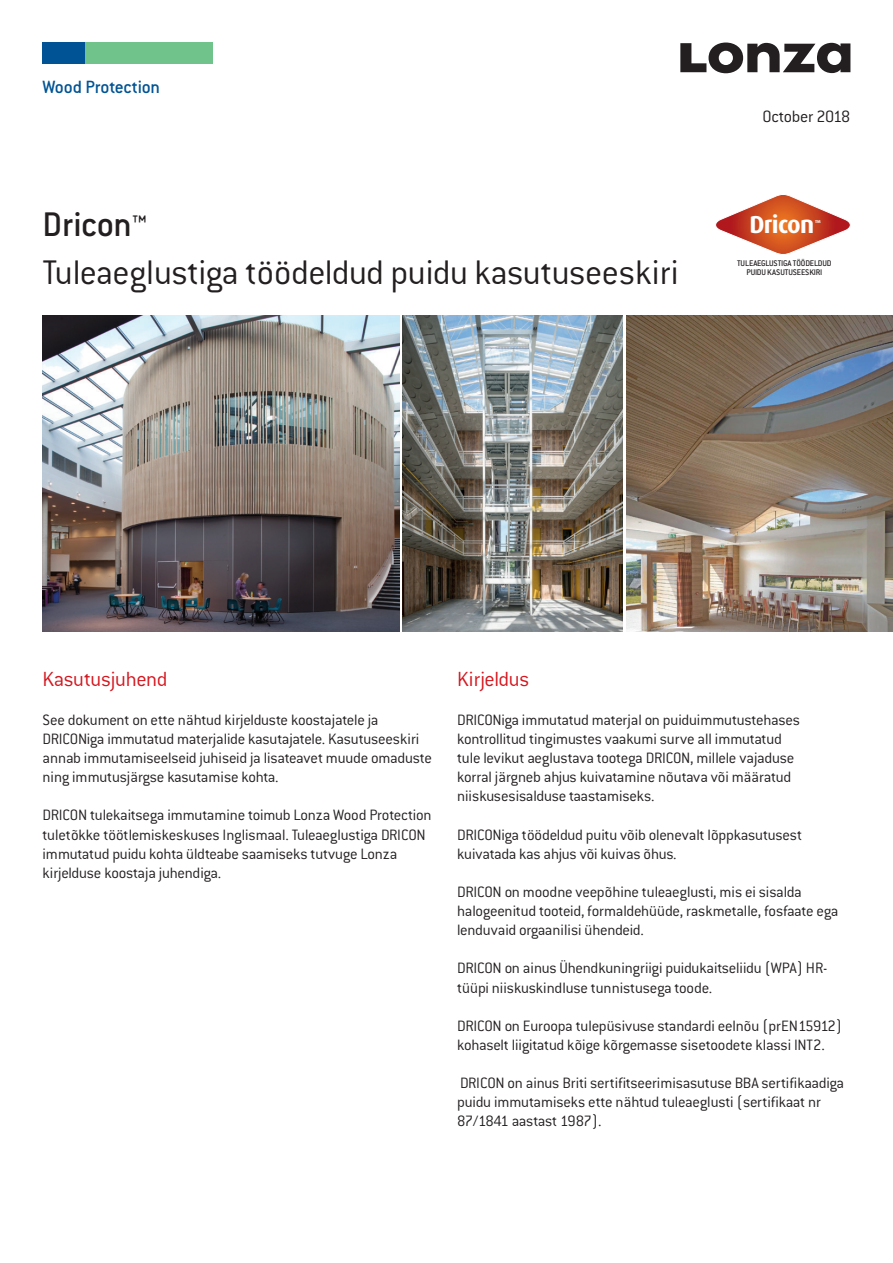
<style>
.page{position:relative;width:893px;height:1263px;background:#fff}
.page>*{position:absolute;margin:0;border:0;box-sizing:border-box;transform-origin:0 0}
.t1{font:300 37.5px "Conduit ITC Std";letter-spacing:-.015em;color:#231f20}
.t2{font:500 37.5px "Conduit ITC Std";letter-spacing:-.01em;color:#231f20}
.t3{font:700 24.45px "Dax";letter-spacing:-.03em;color:#fff}
.t4{font:300 22.5px "Conduit ITC Std";letter-spacing:-.015em;color:#d5171f}
.t5{font:500 19.5px "Conduit ITC Std";letter-spacing:-.015em;color:#005495}
.t6{font:300 18px "Conduit ITC Std";letter-spacing:-.02em;color:#231f20}
.t7{font:300 16.5px/19px "Conduit ITC Std";letter-spacing:-.015em;color:#231f20}
.t8{font:500 9.6px/9.3px "Conduit ITC";color:#231f20}
.t9{font:500 9px/9px "Conduit ITC Std";letter-spacing:-.01em;color:#231f20;text-align:center}
.t10{font:700 4.2px "Dax";color:#fff;scale:1.06 1}
</style>
<div class="page">
<svg style="left:715px;top:194px;width:136px;height:61px"></svg>
<img style="left:43px;top:316px;width:357px;height:315px">
<img style="left:403px;top:316px;width:220px;height:315px">
<img style="left:626px;top:316px;width:267px;height:315px">
<svg style="left:680px;top:43px;width:170px;height:30px"></svg>
<div style="left:43px;top:43px;width:42px;height:21px;background:#005495"></div>
<div style="left:85px;top:43px;width:128px;height:21px;background:#6fc38b"></div>
<p class="t5" style="left:43px;top:75px;width:119px">Wood Protection</p>
<h1 class="t2" style="left:43px;top:202px;width:106px">Dricon™</h1>
<h1 class="t1" style="left:43px;top:249px;width:638px">Tuleaeglustiga töödeldud puidu kasutuseeskiri</h1>
<p class="t6" style="left:762px;top:105px;width:90px">October 2018</p>
<h2 class="t3" style="left:749px;top:211px;width:66px">Dricon</h2>
<p class="t10" style="left:815px;top:219px;width:7px">TM</p>
<p class="t9" style="left:737px;top:258px;width:96px">TULEAEGLUSTIGA TÖÖDELDUD<br>PUIDU KASUTUSEESKIRI</p>
<p class="t8" style="left:753px;top:258px;width:61px">FIRE RETARDANT<br>TREATED TIMBER</p>
<h3 class="t4" style="left:43px;top:666px;width:127px">Kasutusjuhend</h3>
<p class="t7" style="left:43px;top:709px;width:391px">See dokument on ette nähtud kirjelduste koostajatele ja DRICONiga immutatud materjalide kasutajatele. Kasutuseeskiri annab immutamiseelseid juhiseid ja lisateavet muude omaduste ning immutusjärgse kasutamise kohta.</p>
<p class="t7" style="left:43px;top:805px;width:390px">DRICON tulekaitsega immutamine toimub Lonza Wood Protection tuletõkke töötlemiskeskuses Inglismaal. Tuleaeglustiga DRICON immutatud puidu kohta üldteabe saamiseks tutvuge Lonza kirjelduse koostaja juhendiga.</p>
<h3 class="t4" style="left:457px;top:666px;width:74px">Kirjeldus</h3>
<p class="t7" style="left:457px;top:709px;width:344px">DRICONiga immutatud materjal on puiduimmutustehases kontrollitud tingimustes vaakumi surve all immutatud tule levikut aeglustava tootega DRICON, millele vajaduse korral järgneb ahjus kuivatamine nõutava või määratud niiskusesisalduse taastamiseks.</p>
<p class="t7" style="left:457px;top:824px;width:346px">DRICONiga töödeldud puitu võib olenevalt lõppkasutusest kuivatada kas ahjus või kuivas õhus.</p>
<p class="t7" style="left:457px;top:882px;width:383px">DRICON on moodne veepõhine tuleaeglusti, mis ei sisalda halogeenitud tooteid, formaldehüüde, raskmetalle, fosfaate ega lenduvaid orgaanilisi ühendeid.</p>
<p class="t7" style="left:457px;top:958px;width:372px">DRICON on ainus Ühendkuningriigi puidukaitseliidu (WPA) HR&shy;tüüpi niiskuskindluse tunnistusega toode.</p>
<p class="t7" style="left:457px;top:1015px;width:387px">DRICON on Euroopa tulepüsivuse standardi eelnõu (prEN15912) kohaselt liigitatud kõige kõrgemasse sisetoodete klassi INT2.</p>
<p class="t7" style="left:457px;top:1073px;width:389px">DRICON on ainus Briti sertifitseerimisasutuse BBA sertifikaadiga puidu immutamiseks ette nähtud tuleaeglusti (sertifikaat nr<br>87/1841 aastast 1987).</p>
</div>
